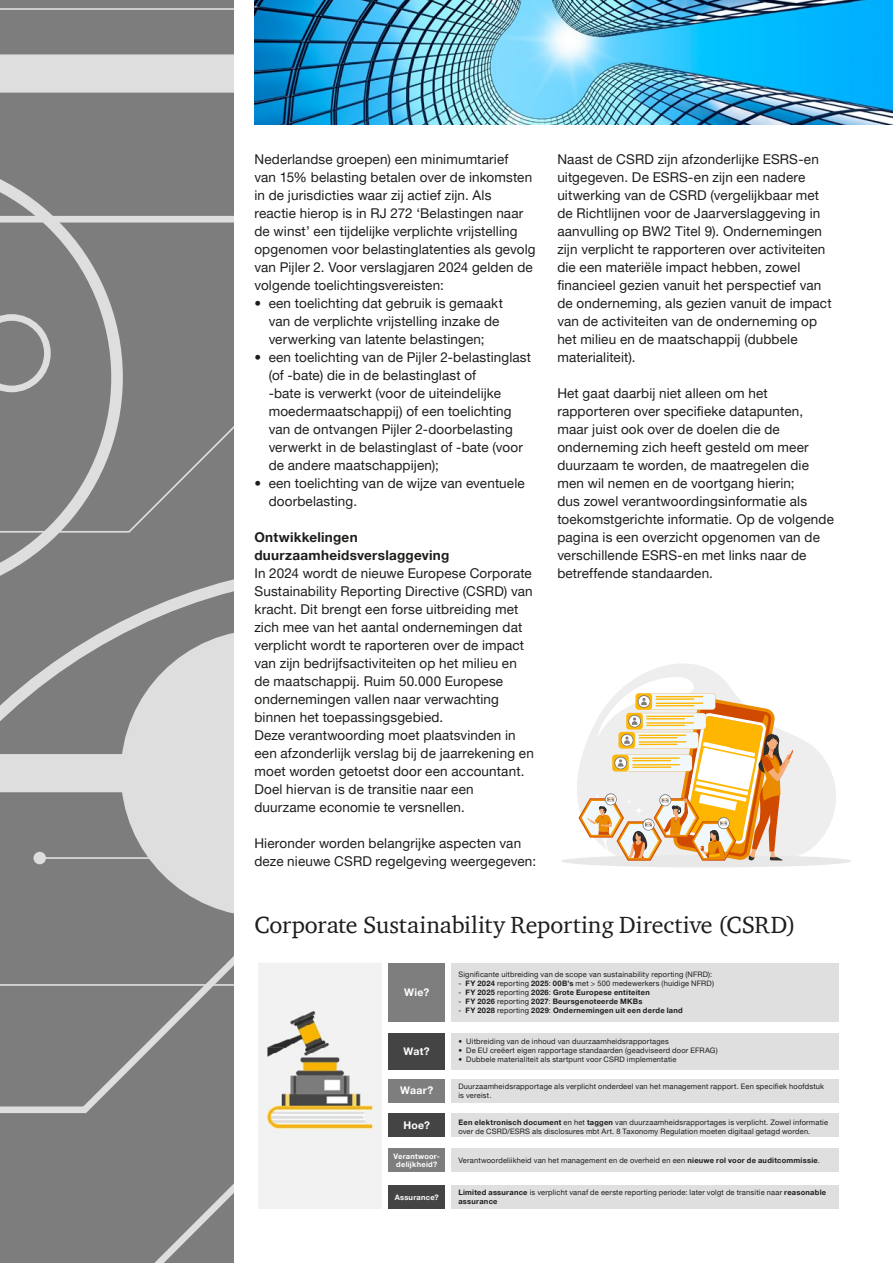
<style>
.page{position:relative;width:893px;height:1263px;background:#fff}
.page>*{position:absolute;margin:0;border:0;box-sizing:border-box;transform-origin:0 0}
.t1{font:24px "ITC Charter Com";color:#1d1d1b}
.t2{font:13.5px/18px "Helvetica Neue LT Pro";letter-spacing:.01em;color:#1d1d1b}
.t3{font:700 13.5px/18px "Helvetica Neue LT Pro";letter-spacing:.02em;color:#1d1d1b}
.t4{font:700 10.5px "Helvetica Neue LT Pro";letter-spacing:.025em;color:#fff}
.t5{font:7.5px/9px "Helvetica Neue LT Pro";letter-spacing:.025em;color:#1d1d1b}
.t6{font:700 7.5px "Helvetica Neue LT Pro";letter-spacing:.035em;color:#1d1d1b}
.t7{font:700 7.5px/7.5px "Helvetica Neue LT Pro";letter-spacing:.035em;color:#fff;text-align:center}
.s1{font-weight:700}
.s2{font-weight:400}
</style>
<div class="page">
<svg style="left:0;top:0;width:233px;height:1167px;background:#838383"></svg>
<svg style="left:0;top:7px;width:233px;height:106px;background:#a1a1a1"></svg>
<svg style="left:0;top:213px;width:233px;height:81px;background:#8a8a8a"></svg>
<div style="left:0;top:1167px;width:233px;height:96px;background:#7d7d7d"></div>
<svg style="left:38px;top:629px;width:195px;height:271px;background:#adadad"></svg>
<div style="left:34px;top:852px;width:12px;height:12px;background:#dedede;border-radius:50%"></div>
<div style="left:0;top:900px;width:233px;height:216px;background:#7d7d7d"></div>
<svg style="left:0;top:314px;width:233px;height:219px;background:#848484"></svg>
<img style="left:254px;top:0;width:639px;height:124px">
<div style="left:451px;top:963px;width:388px;height:58px;background:#dfdfdf"></div>
<div style="left:451px;top:1033px;width:388px;height:36px;background:#dfdfdf"></div>
<div style="left:451px;top:1079px;width:388px;height:23px;background:#dfdfdf"></div>
<div style="left:451px;top:1148px;width:388px;height:24px;background:#dfdfdf"></div>
<div style="left:451px;top:1114px;width:388px;height:23px;background:#dfdfdf"></div>
<div style="left:451px;top:1185px;width:388px;height:24px;background:#dfdfdf"></div>
<img style="left:259px;top:963px;width:122px;height:246px">
<div style="left:389px;top:963px;width:56px;height:58px;background:#7e7e7e"></div>
<div style="left:389px;top:1033px;width:56px;height:36px;background:#444"></div>
<div style="left:389px;top:1079px;width:56px;height:23px;background:#7e7e7e"></div>
<div style="left:389px;top:1148px;width:56px;height:24px;background:#7e7e7e"></div>
<div style="left:389px;top:1114px;width:56px;height:23px;background:#444"></div>
<div style="left:389px;top:1185px;width:56px;height:24px;background:#444"></div>
<svg style="left:577px;top:664px;width:259px;height:192px"></svg>
<div style="left:561px;top:855px;width:291px;height:12px;background:#e8e8e8;border-radius:50%"></div>
<svg style="left:578px;top:674px;width:215px;height:187px"></svg>
<p class="t2" style="left:254px;top:150px;width:283px">Nederlandse groepen) een minimumtarief<br>van 15% belasting betalen over de inkomsten in de jurisdicties waar zij actief zijn. Als reactie hierop is in RJ 272 ‘Belastingen naar de winst’ een tijdelijke verplichte vrijstelling opgenomen voor belastinglatenties als gevolg van Pijler 2. Voor verslagjaren 2024 gelden de volgende toelichtingsvereisten:</p>
<p class="t2" style="left:269px;top:294px;width:236px;text-indent:-14px">• een toelichting dat gebruik is gemaakt van de verplichte vrijstelling inzake de verwerking van latente belastingen;</p>
<p class="t2" style="left:269px;top:348px;width:264px;text-indent:-14px">• een toelichting van de Pijler 2-belastinglast (of -bate) die in de belastinglast of<br>-bate is verwerkt (voor de uiteindelijke moedermaatschappij) of een toelichting van de ontvangen Pijler 2-doorbelasting verwerkt in de belastinglast of -bate (voor de andere maatschappijen);</p>
<p class="t2" style="left:269px;top:474px;width:258px;text-indent:-14px">• een toelichting van de wijze van eventuele doorbelasting.</p>
<p class="t3" style="left:254px;top:528px;width:196px">Ontwikkelingen duurzaamheidsverslaggeving</p>
<p class="t2" style="left:254px;top:564px;width:281px">In 2024 wordt de nieuwe Europese Corporate Sustainability Reporting Directive (CSRD) van kracht. Dit brengt een forse uitbreiding met zich mee van het aantal ondernemingen dat verplicht wordt te raporteren over de impact van zijn bedrijfsactiviteiten op het milieu en de maatschappij. Ruim 50.000 Europese ondernemingen vallen naar verwachting binnen het toepassingsgebied.<br>Deze verantwoording moet plaatsvinden in een afzonderlijk verslag bij de jaarrekening en moet worden getoetst door een accountant.<br>Doel hiervan is de transitie naar een duurzame economie te versnellen.</p>
<p class="t2" style="left:254px;top:834px;width:283px">Hieronder worden belangrijke aspecten van deze nieuwe CSRD regelgeving weergegeven:</p>
<p class="t2" style="left:557px;top:150px;width:276px">Naast de CSRD zijn afzonderlijke ESRS-en uitgegeven. De ESRS-en zijn een nadere uitwerking van de CSRD (vergelijkbaar met de Richtlijnen voor de Jaarverslaggeving in aanvulling op BW2 Titel 9). Ondernemingen zijn verplicht te rapporteren over activiteiten die een materiële impact hebben, zowel financieel gezien vanuit het perspectief van de onderneming, als gezien vanuit de impact van de activiteiten van de onderneming op het milieu en de maatschappij (dubbele materialiteit).</p>
<p class="t2" style="left:557px;top:384px;width:278px">Het gaat daarbij niet alleen om het rapporteren over specifieke datapunten, maar juist ook over de doelen die de onderneming zich heeft gesteld om meer duurzaam te worden, de maatregelen die men wil nemen en de voortgang hierin;<br>dus zowel verantwoordingsinformatie als toekomstgerichte informatie. Op de volgende pagina is een overzicht opgenomen van de verschillende ESRS-en met links naar de betreffende standaarden.</p>
<h1 class="t1" style="left:254px;top:910px;width:543px">Corporate Sustainability Reporting Directive (CSRD)</h1>
<p class="t5" style="left:458px;top:969px;width:255px">Significante uitbreiding van de scope van sustainability reporting (NFRD):</p>
<p class="t5" style="left:458px;top:978px;width:257px">- <span class="s1">FY 2024</span> reporting <span class="s1">2025</span>: <span class="s1">00B’s</span> met &gt; 500 medewerkers (huidige NFRD)</p>
<p class="t6" style="left:458px;top:987px;width:193px"><span class="s2">-</span> FY 2025 <span class="s2">reporting</span> 2026<span class="s2">:</span> Grote Europese entiteiten</p>
<p class="t6" style="left:458px;top:996px;width:186px"><span class="s2">-</span> FY 2026 <span class="s2">reporting</span> 2027<span class="s2">:</span> Beursgenoteerde MKBs</p>
<p class="t6" style="left:458px;top:1005px;width:226px"><span class="s2">-</span> FY 2028 <span class="s2">reporting</span> 2029<span class="s2">:</span> Ondernemingen uit een derde land</p>
<p class="t5" style="left:458px;top:1036px;width:212px">• Uitbreiding van de inhoud van duurzaamheidsrapportages</p>
<p class="t5" style="left:458px;top:1045px;width:261px">• De EU creëert eigen rapportage standaarden (geadviseerd door EFRAG)</p>
<p class="t5" style="left:458px;top:1054px;width:219px">• Dubbele materialiteit als startpunt voor CSRD implementatie</p>
<p class="t5" style="left:458px;top:1082px;width:367px">Duurzaamheidsrapportage als verplicht onderdeel van het management rapport. Een specifiek hoofdstuk is vereist.</p>
<p class="t5" style="left:458px;top:1117px;width:371px"><span class="s1">Een elektronisch document</span> en het <span class="s1">taggen</span> van duurzaamheidsrapportages is verplicht. Zowel informatie over de CSRD/ESRS als disclosures mbt Art. 8 Taxonomy Regulation moeten digitaal getagd worden.</p>
<p class="t5" style="left:458px;top:1155px;width:363px">Verantwoordeliikheid van het management en de overheid en een <span class="s1">nieuwe rol voor de auditcommissie</span>.</p>
<p class="t5" style="left:458px;top:1188px;width:369px"><span class="s1">Limited assurance</span> is verplicht vanaf de eerste reporting periode: later volgt de transitie naar <span class="s1">reasonable assurance</span></p>
<p class="t4" style="left:404px;top:986px;width:27px">Wie?</p>
<p class="t4" style="left:404px;top:1044px;width:28px">Wat?</p>
<p class="t4" style="left:400px;top:1084px;width:34px">Waar?</p>
<p class="t4" style="left:403px;top:1119px;width:28px">Hoe?</p>
<p class="t7" style="left:393px;top:1153px;width:48px">Verantwoor&shy;delijkheid?</p>
<p class="t7" style="left:395px;top:1193px;width:46px">Assurance?</p>
</div>
